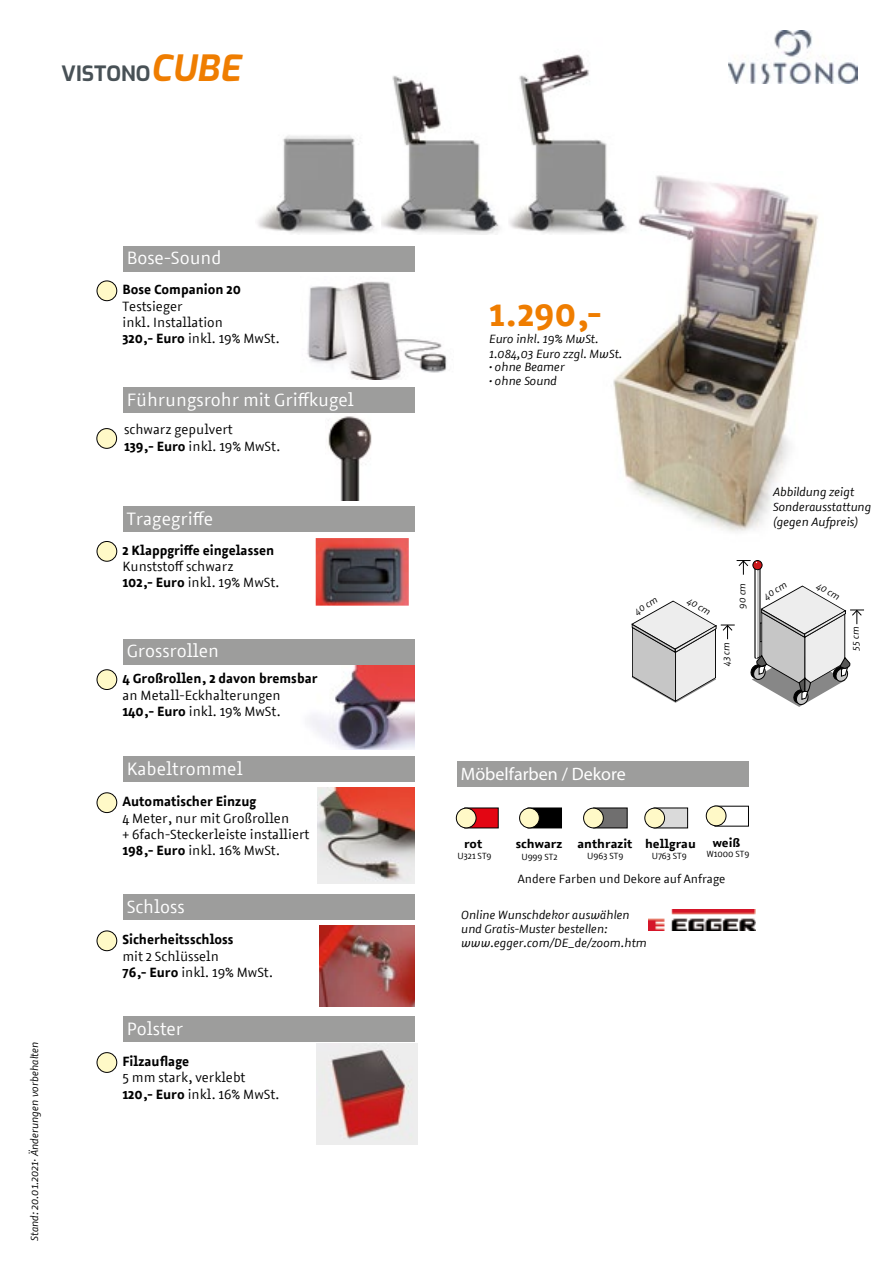
<style>
.page{position:relative;width:893px;height:1263px;background:#fff}
.page>*{position:absolute;margin:0;border:0;box-sizing:border-box;transform-origin:0 0}
.t1{font:700 36px "Azuro";color:#ef7d00}
.t2{font:700 21px "Exo";color:#485156}
.t3{font:18px "Azuro";color:#fff}
.t4{font:18px "Myriad Pro";color:#fff}
.t5{font:13.5px/16.2px "Azuro";color:#000}
.t6{font:700 13.5px "Azuro";color:#000}
.t7{font:italic 12px/15px "Azuro";color:#000}
.t8{font:12px "Azuro";color:#000}
.t9{font:700 12px "Azuro";color:#000;scale:1.09 1}
.t10{font:italic 10.5px "Azuro";color:#000}
.t11{font:italic 9.45px "Azuro";color:#000}
.t12{font:9px "Azuro";color:#000}
.s1{font-style:italic;font-size:36px;color:#ef7d00}
.s2{font-weight:700}
</style>
<div class="page">
<img style="left:295px;top:664px;width:120px;height:86px">
<img style="left:328px;top:416px;width:44px;height:85px">
<img style="left:648px;top:910px;width:108px;height:20px">
<img style="left:613px;top:175px;width:205px;height:357px">
<img style="left:257px;top:135px;width:118px;height:99px">
<img style="left:381px;top:75px;width:119px;height:160px">
<img style="left:509px;top:54px;width:128px;height:181px">
<img style="left:316px;top:538px;width:93px;height:68px">
<div style="left:457px;top:761px;width:292px;height:25px;background:#9d9d9c"></div>
<div style="left:97px;top:541px;width:20px;height:20px;background:#fff9c7;border-radius:50%"></div>
<div style="left:97px;top:541px;width:20px;height:21px;border:1px solid #000;border-radius:50%"></div>
<div style="left:97px;top:670px;width:20px;height:19px;background:#fff9c7;border-radius:50%"></div>
<div style="left:97px;top:669px;width:20px;height:21px;border:1px solid #000;border-radius:50%"></div>
<div style="left:97px;top:793px;width:20px;height:19px;background:#fff9c7;border-radius:50%"></div>
<div style="left:97px;top:792px;width:20px;height:21px;border:1px solid #000;border-radius:50%"></div>
<div style="left:97px;top:931px;width:20px;height:20px;background:#fff9c7;border-radius:50%"></div>
<div style="left:97px;top:930px;width:20px;height:21px;border:1px solid #000;border-radius:50%"></div>
<div style="left:97px;top:1053px;width:20px;height:19px;background:#fff9c7;border-radius:50%"></div>
<div style="left:97px;top:1052px;width:20px;height:21px;border:1px solid #000;border-radius:50%"></div>
<div style="left:97px;top:429px;width:20px;height:19px;background:#fff9c7;border-radius:50%"></div>
<div style="left:96px;top:428px;width:21px;height:21px;border:1px solid #000;border-radius:50%"></div>
<div style="left:123px;top:506px;width:292px;height:26px;background:#9d9d9c"></div>
<div style="left:123px;top:639px;width:292px;height:25px;background:#9d9d9c"></div>
<div style="left:123px;top:756px;width:292px;height:26px;background:#9d9d9c"></div>
<div style="left:123px;top:895px;width:292px;height:25px;background:#9d9d9c"></div>
<div style="left:123px;top:1016px;width:292px;height:26px;background:#9d9d9c"></div>
<div style="left:97px;top:281px;width:20px;height:20px;background:#fff9c7;border-radius:50%"></div>
<div style="left:97px;top:281px;width:20px;height:20px;border:1px solid #000;border-radius:50%"></div>
<div style="left:123px;top:247px;width:292px;height:25px;background:#9d9d9c"></div>
<div style="left:123px;top:387px;width:292px;height:26px;background:#9d9d9c"></div>
<svg style="left:631px;top:560px;width:233px;height:147px"></svg>
<div style="left:465px;top:808px;width:33px;height:20px;background:#e30613"></div>
<div style="left:528px;top:808px;width:33px;height:20px;background:#000"></div>
<div style="left:528px;top:808px;width:34px;height:20px;border:1px solid #000"></div>
<div style="left:594px;top:808px;width:33px;height:20px;background:#706f6f"></div>
<div style="left:593px;top:808px;width:34px;height:20px;border:1px solid #000"></div>
<div style="left:654px;top:808px;width:34px;height:20px;background:#dadada"></div>
<div style="left:715px;top:806px;width:34px;height:20px;border:1px solid #000"></div>
<div style="left:456px;top:808px;width:20px;height:20px;background:#fff9c7;border-radius:50%"></div>
<div style="left:456px;top:808px;width:20px;height:20px;border:1px solid #000;border-radius:50%"></div>
<div style="left:520px;top:808px;width:19px;height:20px;background:#fff9c7;border-radius:50%"></div>
<div style="left:519px;top:808px;width:21px;height:20px;border:1px solid #000;border-radius:50%"></div>
<div style="left:584px;top:808px;width:19px;height:20px;background:#fff9c7;border-radius:50%"></div>
<div style="left:583px;top:808px;width:21px;height:20px;border:1px solid #000;border-radius:50%"></div>
<div style="left:645px;top:808px;width:20px;height:20px;background:#fff9c7;border-radius:50%"></div>
<div style="left:644px;top:808px;width:21px;height:20px;border:1px solid #000;border-radius:50%"></div>
<div style="left:706px;top:806px;width:20px;height:20px;background:#fff9c7;border-radius:50%"></div>
<div style="left:706px;top:806px;width:20px;height:20px;border:1px solid #000;border-radius:50%"></div>
<img style="left:317px;top:787px;width:98px;height:96px">
<img style="left:319px;top:926px;width:96px;height:80px">
<img style="left:316px;top:1044px;width:101px;height:101px">
<img style="left:307px;top:281px;width:140px;height:98px">
<img style="left:728px;top:31px;width:129px;height:52px">
<h2 class="t2" style="left:62px;top:57px;width:181px">VISTONO<span class="s1">CUBE</span></h2>
<p class="t10" style="left:27px;top:1241px;width:201px;rotate:-90deg">Stand: 20.01.2021· Änderungen vorbehalten</p>
<h3 class="t3" style="left:127px;top:245px;width:96px">Bose-Sound</h3>
<p class="t6" style="left:122px;top:279px;width:120px">Bose Companion 20</p>
<p class="t5" style="left:122px;top:297px;width:159px">Testsieger<br>inkl. Installation<br><span class="s2">320,- Euro</span> inkl. 19% MwSt.</p>
<h3 class="t3" style="left:127px;top:387px;width:229px">Führungsrohr mit Griffkugel</h3>
<p class="t5" style="left:124px;top:421px;width:158px">schwarz gepulvert<br><span class="s2">139,- Euro</span> inkl. 19% MwSt.</p>
<h3 class="t3" style="left:127px;top:506px;width:88px">Tragegriffe</h3>
<p class="t6" style="left:122px;top:540px;width:153px">2 Klappgriffe eingelassen</p>
<p class="t5" style="left:122px;top:558px;width:158px">Kunststoff schwarz<br><span class="s2">102,- Euro</span> inkl. 19% MwSt.</p>
<h3 class="t3" style="left:127px;top:638px;width:94px">Grossrollen</h3>
<p class="t6" style="left:122px;top:668px;width:196px">4 Großrollen, 2 davon bremsbar</p>
<p class="t5" style="left:122px;top:686px;width:160px">an Metall-Eckhalterungen<br><span class="s2">140,- Euro</span> inkl. 19% MwSt.</p>
<h3 class="t3" style="left:127px;top:756px;width:117px">Kabeltrommel</h3>
<p class="t6" style="left:122px;top:791px;width:135px">Automatischer Einzug</p>
<p class="t5" style="left:122px;top:809px;width:188px">4 Meter, nur mit Großrollen<br>+ 6fach-Steckerleiste installiert<br><span class="s2">198,- Euro</span> inkl. 16% MwSt.</p>
<h3 class="t3" style="left:127px;top:894px;width:59px">Schloss</h3>
<p class="t6" style="left:122px;top:929px;width:113px">Sicherheitsschloss</p>
<p class="t5" style="left:122px;top:947px;width:152px">mit 2 Schlüsseln<br><span class="s2">76,- Euro</span> inkl. 19% MwSt.</p>
<h3 class="t3" style="left:127px;top:1016px;width:58px">Polster</h3>
<p class="t6" style="left:122px;top:1051px;width:68px">Filzauflage</p>
<p class="t5" style="left:122px;top:1069px;width:158px">5 mm stark, verklebt<br><span class="s2">120,- Euro</span> inkl. 16% MwSt.</p>
<h1 class="t1" style="left:489px;top:286px;width:114px">1.290,-</h1>
<p class="t7" style="left:489px;top:331px;width:135px">Euro inkl. 19% MwSt.<br>1.084,03 Euro zzgl. MwSt.</p>
<p class="t7" style="left:489px;top:359px;width:77px">• ohne Beamer</p>
<p class="t7" style="left:489px;top:373px;width:69px">• ohne Sound</p>
<p class="t11" style="left:632px;top:606px;width:26px;rotate:-32deg">40 cm</p>
<p class="t7" style="left:773px;top:484px;width:100px">Abbildung zeigt<br>Sonderausstattung (gegen Aufpreis)</p>
<p class="t11" style="left:692px;top:594px;width:26px;rotate:30deg">40 cm</p>
<p class="t11" style="left:736px;top:608px;width:27px;rotate:-90deg">90 cm</p>
<p class="t11" style="left:821px;top:579px;width:26px;rotate:30deg">40 cm</p>
<p class="t11" style="left:761px;top:591px;width:26px;rotate:-32deg">40 cm</p>
<p class="t11" style="left:720px;top:666px;width:25px;rotate:-90deg">43 cm</p>
<p class="t11" style="left:849px;top:651px;width:26px;rotate:-90deg">55 cm</p>
<h3 class="t4" style="left:461px;top:762px;width:166px">Möbelfarben / Dekore</h3>
<p class="t9" style="left:464px;top:835px;width:18px">rot</p>
<p class="t9" style="left:516px;top:835px;width:44px">schwarz</p>
<p class="t9" style="left:577px;top:835px;width:110px">anthrazit hellgrau</p>
<p class="t9" style="left:713px;top:833px;width:27px">weiß</p>
<p class="t12" style="left:458px;top:849px;width:35px">U321 ST9</p>
<p class="t12" style="left:521px;top:850px;width:38px">U999 ST2</p>
<p class="t12" style="left:587px;top:849px;width:38px">U963 ST9</p>
<p class="t12" style="left:652px;top:849px;width:37px">U763 ST9</p>
<p class="t12" style="left:707px;top:847px;width:44px">W1000 ST9</p>
<p class="t8" style="left:518px;top:870px;width:209px">Andere Farben und Dekore auf Anfrage</p>
<p class="t7" style="left:461px;top:907px;width:187px;line-height:14.4px">Online Wunschdekor auswählen und Gratis-Muster bestellen: www.egger.com/DE_de/zoom.htm</p>
</div>
